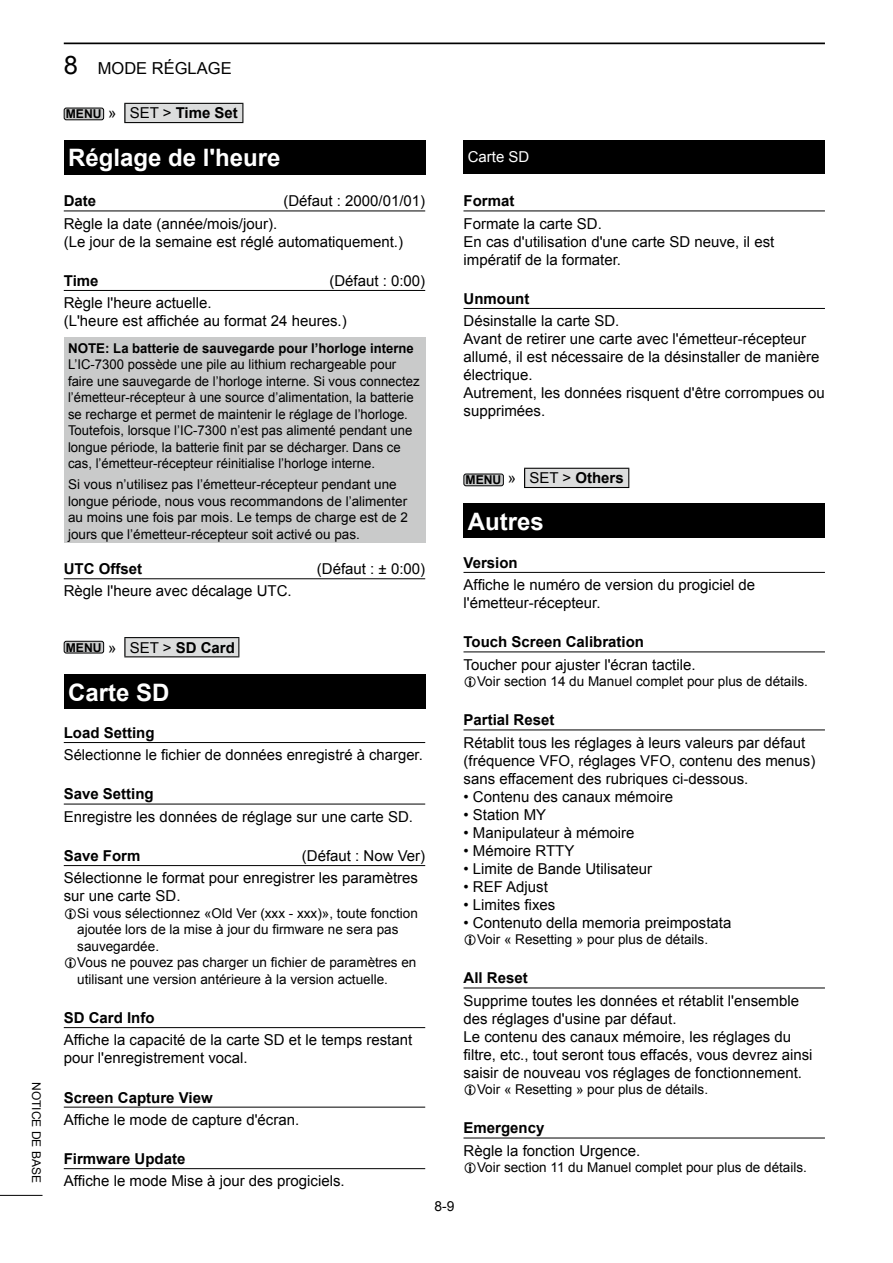
<style>
.page{position:relative;width:893px;height:1263px;background:#fff}
.page>*{position:absolute;margin:0;border:0;box-sizing:border-box;transform-origin:0 0}
.t1{font:700 24px "Arial";color:#fff}
.t2{font:16.5px "Arial";color:#000}
.t3{font:15px/18px "Arial";color:#000}
.t4{font:700 15px "Arial";color:#000}
.t5{font:15px "Arial";color:#fff}
.t6{font:13.8px "Arial";color:#000}
.t7{font:13.5px/16.5px "Arial";color:#000}
.t8{font:700 13.5px "Arial";color:#000}
.t9{font:12px "Arial";color:#000}
.s1{font-size:25.5px}
.s2{font-size:12.15px}
.s3{font-weight:400}
</style>
<div class="page">
<hr style="left:64px;top:43px;width:761px;height:1px;background:#000">
<hr style="left:0;top:1195px;width:43px;height:1px;background:#000">
<div style="left:64px;top:140px;width:361px;height:34px;background:#000"></div>
<hr style="left:64px;top:211px;width:361px;height:1px;background:#000">
<hr style="left:64px;top:290px;width:361px;height:1px;background:#000">
<div style="left:64px;top:674px;width:361px;height:35px;background:#000"></div>
<hr style="left:64px;top:742px;width:361px;height:1px;background:#000">
<hr style="left:64px;top:804px;width:361px;height:1px;background:#000">
<hr style="left:64px;top:865px;width:361px;height:1px;background:#000">
<hr style="left:64px;top:1027px;width:361px;height:1px;background:#000">
<hr style="left:64px;top:1107px;width:361px;height:1px;background:#000">
<hr style="left:64px;top:1168px;width:361px;height:1px;background:#000">
<div style="left:463px;top:504px;width:362px;height:34px;background:#000"></div>
<hr style="left:463px;top:572px;width:362px;height:1px;background:#000">
<hr style="left:463px;top:651px;width:362px;height:1px;background:#000">
<hr style="left:463px;top:729px;width:362px;height:1px;background:#000">
<hr style="left:463px;top:987px;width:362px;height:1px;background:#000">
<hr style="left:463px;top:1137px;width:362px;height:1px;background:#000">
<div style="left:125px;top:103px;width:118px;height:20px;background:#dcdddd"></div>
<hr style="left:124px;top:103px;width:119px;height:1px;background:#000">
<hr style="left:124px;top:122px;width:119px;height:1px;background:#000">
<svg style="left:242px;top:104px;width:1px;height:18px"></svg>
<svg style="left:124px;top:104px;width:1px;height:18px"></svg>
<div style="left:64px;top:108px;width:40px;height:12px;background:#c9caca;border-radius:2px"></div>
<div style="left:64px;top:108px;width:40px;height:12px;border:1px solid #000;border-radius:2px"></div>
<div style="left:525px;top:468px;width:104px;height:19px;background:#dcdddd"></div>
<hr style="left:524px;top:468px;width:105px;height:1px;background:#000">
<hr style="left:524px;top:487px;width:105px;height:1px;background:#000">
<svg style="left:628px;top:469px;width:1px;height:18px"></svg>
<svg style="left:524px;top:469px;width:1px;height:18px"></svg>
<div style="left:464px;top:474px;width:39px;height:12px;background:#c9caca;border-radius:2px"></div>
<div style="left:463px;top:474px;width:41px;height:12px;border:1px solid #000;border-radius:2px"></div>
<div style="left:125px;top:638px;width:114px;height:19px;background:#dcdddd"></div>
<hr style="left:124px;top:637px;width:115px;height:1px;background:#000">
<hr style="left:124px;top:656px;width:115px;height:1px;background:#000">
<svg style="left:238px;top:638px;width:1px;height:18px"></svg>
<svg style="left:124px;top:638px;width:1px;height:18px"></svg>
<div style="left:64px;top:641px;width:40px;height:12px;background:#c9caca;border-radius:2px"></div>
<div style="left:64px;top:641px;width:40px;height:12px;border:1px solid #000;border-radius:2px"></div>
<hr style="left:64px;top:578px;width:361px;height:1px;background:#000">
<div style="left:64px;top:337px;width:361px;height:206px;background:#c9caca"></div>
<hr style="left:463px;top:211px;width:362px;height:1px;background:#000">
<hr style="left:463px;top:308px;width:362px;height:1px;background:#000">
<div style="left:463px;top:140px;width:362px;height:33px;background:#000"></div>
<p class="t9" style="left:44px;top:1082px;width:102px;rotate:90deg">NOTICE DE BASE</p>
<p class="t2" style="left:64px;top:58px;width:169px"><span class="s1">8</span> MODE RÉGLAGE</p>
<p class="t4" style="left:66px;top:103px;width:174px"><span class="s2">MENU</span> <span class="s3">» SET &gt;</span> Time Set</p>
<h1 class="t1" style="left:68px;top:142px;width:214px">Réglage de l'heure</h1>
<p class="t4" style="left:64px;top:191px;width:34px">Date</p>
<p class="t3" style="left:283px;top:192px;width:143px">(Défaut : 2000/01/01)</p>
<p class="t3" style="left:64px;top:214px;width:341px">Règle la date (année/mois/jour).<br>(Le jour de la semaine est réglé automatiquement.)</p>
<p class="t4" style="left:64px;top:271px;width:36px">Time</p>
<p class="t3" style="left:329px;top:272px;width:97px">(Défaut : 0:00)</p>
<p class="t3" style="left:64px;top:294px;width:285px">Règle l'heure actuelle.<br>(L'heure est affichée au format 24 heures.)</p>
<p class="t8" style="left:68px;top:339px;width:347px">NOTE: La batterie de sauvegarde pour l’horloge interne</p>
<p class="t7" style="left:68px;top:357px;width:353px">L’IC-7300 possède une pile au lithium rechargeable pour faire une sauvegarde de l’horloge interne. Si vous connectez l’émetteur-récepteur à une source d’alimentation, la batterie se recharge et permet de maintenir le réglage de l’horloge.<br>Toutefois, lorsque l’IC-7300 n’est pas alimenté pendant une longue période, la batterie finit par se décharger. Dans ce cas, l’émetteur-récepteur réinitialise l’horloge interne.</p>
<p class="t7" style="left:68px;top:476px;width:341px">Si vous n’utilisez pas l’émetteur-récepteur pendant une longue période, nous vous recommandons de l’alimenter au moins une fois par mois. Le temps de charge est de 2 jours que l’émetteur-récepteur soit activé ou pas.</p>
<p class="t4" style="left:64px;top:559px;width:80px">UTC Offset</p>
<p class="t3" style="left:317px;top:560px;width:110px">(Défaut : ± 0:00)</p>
<p class="t3" style="left:64px;top:582px;width:229px">Règle l'heure avec décalage UTC.</p>
<p class="t4" style="left:66px;top:637px;width:171px"><span class="s2">MENU</span> <span class="s3">» SET &gt;</span> SD Card</p>
<h1 class="t1" style="left:68px;top:676px;width:103px">Carte SD</h1>
<p class="t4" style="left:64px;top:723px;width:92px">Load Setting</p>
<p class="t3" style="left:64px;top:746px;width:361px">Sélectionne le fichier de données enregistré à charger.</p>
<p class="t4" style="left:64px;top:784px;width:92px">Save Setting</p>
<p class="t3" style="left:64px;top:807px;width:351px">Enregistre les données de réglage sur une carte SD.</p>
<p class="t4" style="left:64px;top:846px;width:78px">Save Form</p>
<p class="t3" style="left:64px;top:845px;width:363px;line-height:22.2px;text-indent:238px">(Défaut : Now Ver)<br>Sélectionne le format pour enregistrer les paramètres</p>
<p class="t3" style="left:64px;top:887px;width:118px">sur une carte SD.</p>
<p class="t7" style="left:77px;top:905px;width:342px">Si vous sélectionnez «Old Ver (xxx - xxx)», toute fonction ajoutée lors de la mise à jour du firmware ne sera pas sauvegardée.<br>Vous ne pouvez pas charger un fichier de paramètres en utilisant une version antérieure à la version actuelle.</p>
<p class="t4" style="left:64px;top:1008px;width:92px">SD Card Info</p>
<p class="t3" style="left:64px;top:1031px;width:350px">Affiche la capacité de la carte SD et le temps restant pour l'enregistrement vocal.</p>
<p class="t4" style="left:64px;top:1087px;width:150px">Screen Capture View</p>
<p class="t3" style="left:64px;top:1110px;width:237px">Affiche le mode de capture d'écran.</p>
<p class="t4" style="left:64px;top:1149px;width:123px">Firmware Update</p>
<p class="t3" style="left:64px;top:1172px;width:282px">Affiche le mode Mise à jour des progiciels.</p>
<p class="t5" style="left:468px;top:147px;width:63px">Carte SD</p>
<p class="t4" style="left:463px;top:191px;width:52px">Format</p>
<p class="t3" style="left:463px;top:214px;width:312px">Formate la carte SD.<br>En cas d'utilisation d'une carte SD neuve, il est impératif de la formater.</p>
<p class="t4" style="left:463px;top:289px;width:67px">Unmount</p>
<p class="t3" style="left:463px;top:312px;width:363px">Désinstalle la carte SD.<br>Avant de retirer une carte avec l'émetteur-récepteur allumé, il est nécessaire de la désinstaller de manière électrique.<br>Autrement, les données risquent d'être corrompues ou supprimées.</p>
<p class="t4" style="left:466px;top:468px;width:160px"><sub>MENU</sub> <span class="s3">» SET &gt;</span> Others</p>
<h1 class="t1" style="left:468px;top:505px;width:78px">Autres</h1>
<p class="t4" style="left:463px;top:552px;width:56px">Version</p>
<p class="t3" style="left:463px;top:576px;width:293px">Affiche le numéro de version du progiciel de l'émetteur-récepteur.</p>
<p class="t4" style="left:463px;top:632px;width:182px">Touch Screen Calibration</p>
<p class="t3" style="left:463px;top:655px;width:234px">Toucher pour ajuster l'écran tactile.</p>
<p class="t7" style="left:477px;top:673px;width:332px">Voir section 14 du Manuel complet pour plus de détails.</p>
<p class="t4" style="left:463px;top:710px;width:92px">Partial Reset</p>
<p class="t3" style="left:463px;top:733px;width:353px">Rétablit tous les réglages à leurs valeurs par défaut (fréquence VFO, réglages VFO, contenu des menus) sans effacement des rubriques ci-dessous.</p>
<p class="t3" style="left:463px;top:787px;width:211px">• Contenu des canaux mémoire</p>
<p class="t3" style="left:463px;top:805px;width:84px">• Station MY</p>
<p class="t3" style="left:463px;top:823px;width:173px">• Manipulateur à mémoire</p>
<p class="t3" style="left:463px;top:841px;width:112px">• Mémoire RTTY</p>
<p class="t3" style="left:463px;top:859px;width:190px">• Limite de Bande Utilisateur</p>
<p class="t3" style="left:463px;top:877px;width:86px">• REF Adjust</p>
<p class="t3" style="left:463px;top:895px;width:93px">• Limites fixes</p>
<p class="t3" style="left:463px;top:913px;width:269px">• Contenuto della memoria preimpostata</p>
<p class="t7" style="left:477px;top:931px;width:233px">Voir « Resetting » pour plus de détails.</p>
<p class="t4" style="left:463px;top:968px;width:66px">All Reset</p>
<p class="t3" style="left:463px;top:991px;width:351px">Supprime toutes les données et rétablit l'ensemble des réglages d'usine par défaut.<br>Le contenu des canaux mémoire, les réglages du filtre, etc., tout seront tous effacés, vous devrez ainsi saisir de nouveau vos réglages de fonctionnement.</p>
<p class="t7" style="left:477px;top:1081px;width:233px">Voir « Resetting » pour plus de détails.</p>
<p class="t4" style="left:463px;top:1118px;width:82px">Emergency</p>
<p class="t3" style="left:463px;top:1141px;width:178px">Règle la fonction Urgence.</p>
<p class="t7" style="left:477px;top:1159px;width:331px">Voir section 11 du Manuel complet pour plus de détails.</p>
<p class="t6" style="left:434px;top:1197px;width:21px">8-9</p>
</div>
